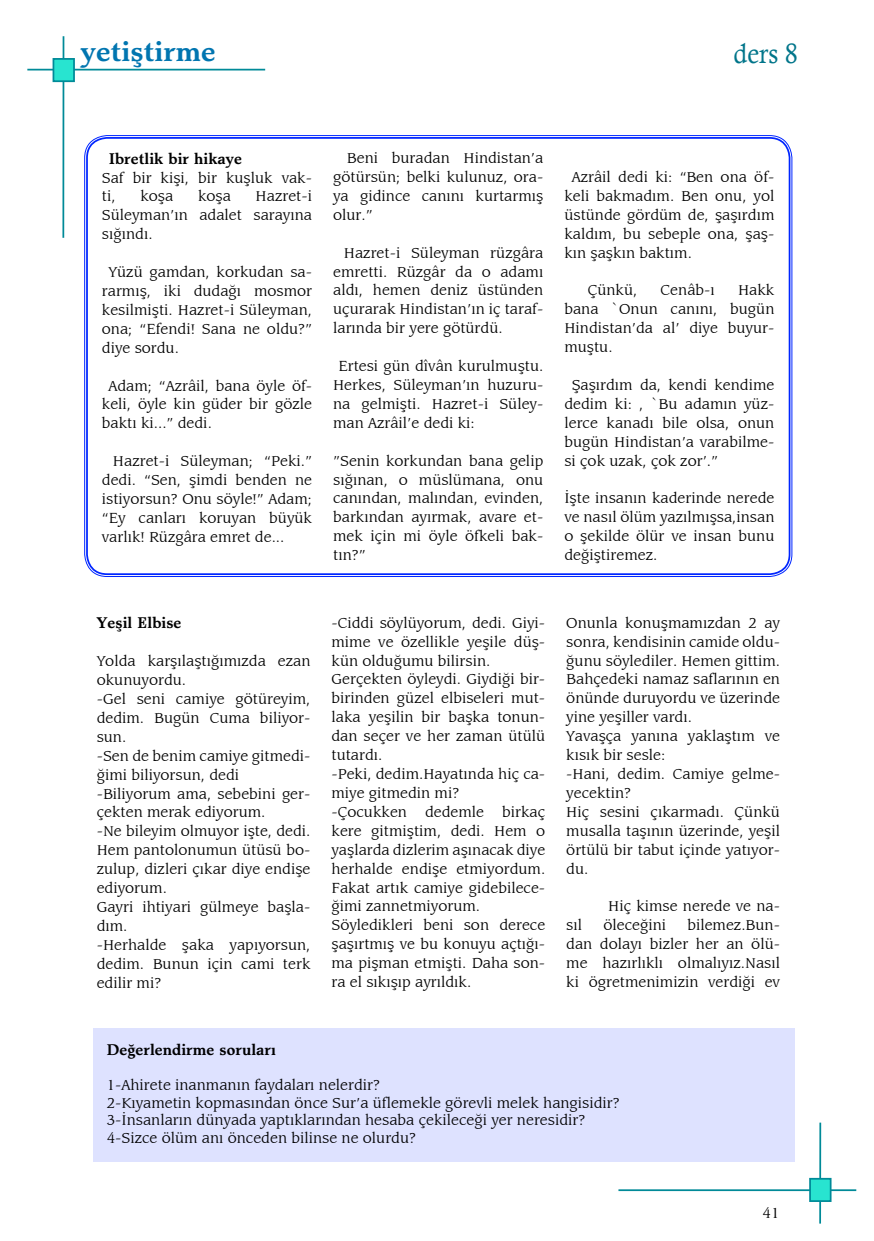
<style>
.page{position:relative;width:874px;height:1241px;background:#fff}
.page>*{position:absolute;margin:0;border:0;box-sizing:border-box;transform-origin:0 0}
.t1{font:700 28px "Matt Ant Bl Bt";color:#0075b0;scale:1.04 1}
.t2{font:28px "Calisto";color:#00758a;scale:.91 1}
.t3{font:15.75px/18.9px "Leawood IT Cby BT";color:#000;text-align:justify}
.t4{font:700 15.75px "Matt Ant Bl Bt";color:#000}
</style>
<div class="page">
<div style="left:86px;top:137px;width:704px;height:438px;border:2px solid #0026ff;border-radius:20px"></div>
<div style="left:93px;top:1028px;width:701px;height:133px;background:#dee2ff"></div>
<hr style="left:62px;top:36px;width:2px;height:202px;background:#008a98">
<hr style="left:27px;top:69px;width:238px;height:1px;background:#008a98">
<div style="left:53px;top:58px;width:22px;height:24px;background:#28e4d0;border:2px solid #008a98"></div>
<hr style="left:818px;top:1122px;width:2px;height:101px;background:#008a98">
<hr style="left:618px;top:1189px;width:237px;height:1px;background:#008a98">
<div style="left:808px;top:1177px;width:23px;height:24px;background:#28e4d0;border:2px solid #008a98"></div>
<h1 class="t1" style="left:81px;top:34px;width:131px">yetiştirme</h1>
<h1 class="t2" style="left:733px;top:37px;width:72px">ders 8</h1>
<p class="t4" style="left:109px;top:148px;width:135px">Ibretlik bir hikaye</p>
<p class="t3" style="left:102px;top:168px;width:212px">Saf bir kişi, bir kuşluk vak&shy;ti,</p>
<p class="t3" style="left:140px;top:187px;width:34px">koşa</p>
<p class="t3" style="left:198px;top:187px;width:34px">koşa</p>
<p class="t3" style="left:102px;top:187px;width:212px;text-indent:154px">Hazret-i Süleyman’ın adalet sarayına sığındı.</p>
<p class="t3" style="left:102px;top:262px;width:212px;text-indent:7px">Yüzü gamdan, korkudan sa&shy;rarmış, iki dudağı mosmor kesilmişti. Hazret-i Süleyman, ona; “Efendi! Sana ne oldu?” diye sordu.</p>
<p class="t3" style="left:102px;top:376px;width:212px;text-indent:7px">Adam; “Azrâil, bana öyle öf&shy;keli, öyle kin güder bir gözle baktı ki...” dedi.</p>
<p class="t3" style="left:102px;top:451px;width:212px;text-indent:11px">Hazret-i Süleyman; “Peki.” dedi. “Sen, şimdi benden ne istiyorsun? Onu söyle!” Adam; “Ey canları koruyan büyük varlık! Rüzgâra emret de...</p>
<p class="t3" style="left:333px;top:148px;width:212px;text-indent:14px">Beni buradan Hindistan’a götürsün; belki kulunuz, ora&shy;ya gidince canını kurtarmış olur.”</p>
<p class="t3" style="left:333px;top:243px;width:212px;text-indent:11px">Hazret-i Süleyman rüzgâra emretti. Rüzgâr da o adamı aldı, hemen deniz üstünden uçurarak Hindistan’ın iç taraf&shy;larında bir yere götürdü.</p>
<p class="t3" style="left:333px;top:356px;width:212px;text-indent:5px">Ertesi gün dîvân kurulmuştu.<br>Herkes, Süleyman’ın huzuru&shy;na gelmişti. Hazret-i Süley&shy;man Azrâil’e dedi ki:</p>
<p class="t3" style="left:333px;top:451px;width:212px">”Senin korkundan bana gelip sığınan, o müslümana, onu canından, malından, evinden, barkından ayırmak, avare et&shy;mek için mi öyle öfkeli bak&shy;tın?”</p>
<p class="t3" style="left:564px;top:167px;width:211px;text-indent:7px">Azrâil dedi ki: “Ben ona öf&shy;keli bakmadım. Ben onu, yol üstünde gördüm de, şaşırdım kaldım, bu sebeple ona, şaş&shy;kın şaşkın baktım.</p>
<p class="t3" style="left:587px;top:281px;width:51px">Çünkü,</p>
<p class="t3" style="left:660px;top:281px;width:56px">Cenâb-ı</p>
<p class="t3" style="left:564px;top:281px;width:211px;text-indent:174px">Hakk bana `Onun canını, bugün Hindistan’da al’ diye buyur&shy;muştu.</p>
<p class="t3" style="left:564px;top:375px;width:211px;text-indent:7px">Şaşırdım da, kendi kendime dedim ki: , `Bu adamın yüz&shy;lerce kanadı bile olsa, onun bugün Hindistan’a varabilme&shy;si çok uzak, çok zor’.”</p>
<p class="t3" style="left:564px;top:489px;width:211px">İşte insanın kaderinde nerede ve nasıl ölüm yazılmışsa,insan o şekilde ölür ve insan bunu değiştiremez.</p>
<p class="t4" style="left:97px;top:612px;width:86px">Yeşil Elbise</p>
<p class="t3" style="left:97px;top:651px;width:215px;text-align:left">Yolda karşılaştığımızda ezan okunuyordu.<br>-Gel seni camiye götüreyim, dedim. Bugün Cuma biliyor&shy;sun.<br>-Sen de benim camiye gitmedi&shy;ğimi biliyorsun, dedi -Biliyorum ama, sebebini ger&shy;çekten merak ediyorum.<br>-Ne bileyim olmuyor işte, dedi.<br>Hem pantolonumun ütüsü bo&shy;zulup, dizleri çıkar diye endişe ediyorum.<br>Gayri ihtiyari gülmeye başla&shy;dım.<br>-Herhalde şaka yapıyorsun, dedim. Bunun için cami terk edilir mi?</p>
<p class="t3" style="left:331px;top:613px;width:215px;text-align:left">-Ciddi söylüyorum, dedi. Giyi&shy;mime ve özellikle yeşile düş&shy;kün olduğumu bilirsin.<br>Gerçekten öyleydi. Giydiği bir&shy;birinden güzel elbiseleri mut&shy;laka yeşilin bir başka tonun&shy;dan seçer ve her zaman ütülü tutardı.<br>-Peki, dedim.Hayatında hiç ca&shy;miye gitmedin mi?<br>-Çocukken dedemle birkaç kere gitmiştim, dedi. Hem o yaşlarda dizlerim aşınacak diye herhalde endişe etmiyordum.<br>Fakat artık camiye gidebilece&shy;ğimi zannetmiyorum.<br>Söyledikleri beni son derece şaşırtmış ve bu konuyu açtığı&shy;ma pişman etmişti. Daha son&shy;ra el sıkışıp ayrıldık.</p>
<p class="t3" style="left:566px;top:613px;width:215px;text-align:left">Onunla konuşmamızdan 2 ay sonra, kendisinin camide oldu&shy;ğunu söylediler. Hemen gittim.<br>Bahçedeki namaz saflarının en önünde duruyordu ve üzerinde yine yeşiller vardı.<br>Yavaşça yanına yaklaştım ve kısık bir sesle:<br>-Hani, dedim. Camiye gelme&shy;yecektin?<br>Hiç sesini çıkarmadı. Çünkü musalla taşının üzerinde, yeşil örtülü bir tabut içinde yatıyor&shy;du.</p>
<p class="t3" style="left:608px;top:896px;width:173px">Hiç kimse nerede ve na-</p>
<p class="t3" style="left:566px;top:915px;width:17px">sıl</p>
<p class="t3" style="left:603px;top:915px;width:64px">öleceğini</p>
<p class="t3" style="left:566px;top:915px;width:215px;text-indent:121px">bilemez.Bun&shy;dan dolayı bizler her an ölü&shy;me hazırlıklı olmalıyız.Nasıl ki ögretmenimizin verdiği ev</p>
<p class="t4" style="left:107px;top:1039px;width:171px">Değerlendirme soruları</p>
<p class="t3" style="left:107px;top:1075px;width:514px;line-height:17.5px;text-align:left">1-Ahirete inanmanın faydaları nelerdir?<br>2-Kıyametin kopmasından önce Sur’a üflemekle görevli melek hangisidir?<br>3-İnsanların dünyada yaptıklarından hesaba çekileceği yer neresidir?<br>4-Sizce ölüm anı önceden bilinse ne olurdu?</p>
<p class="t3" style="left:762px;top:1203px;width:18px">41</p>
</div>
